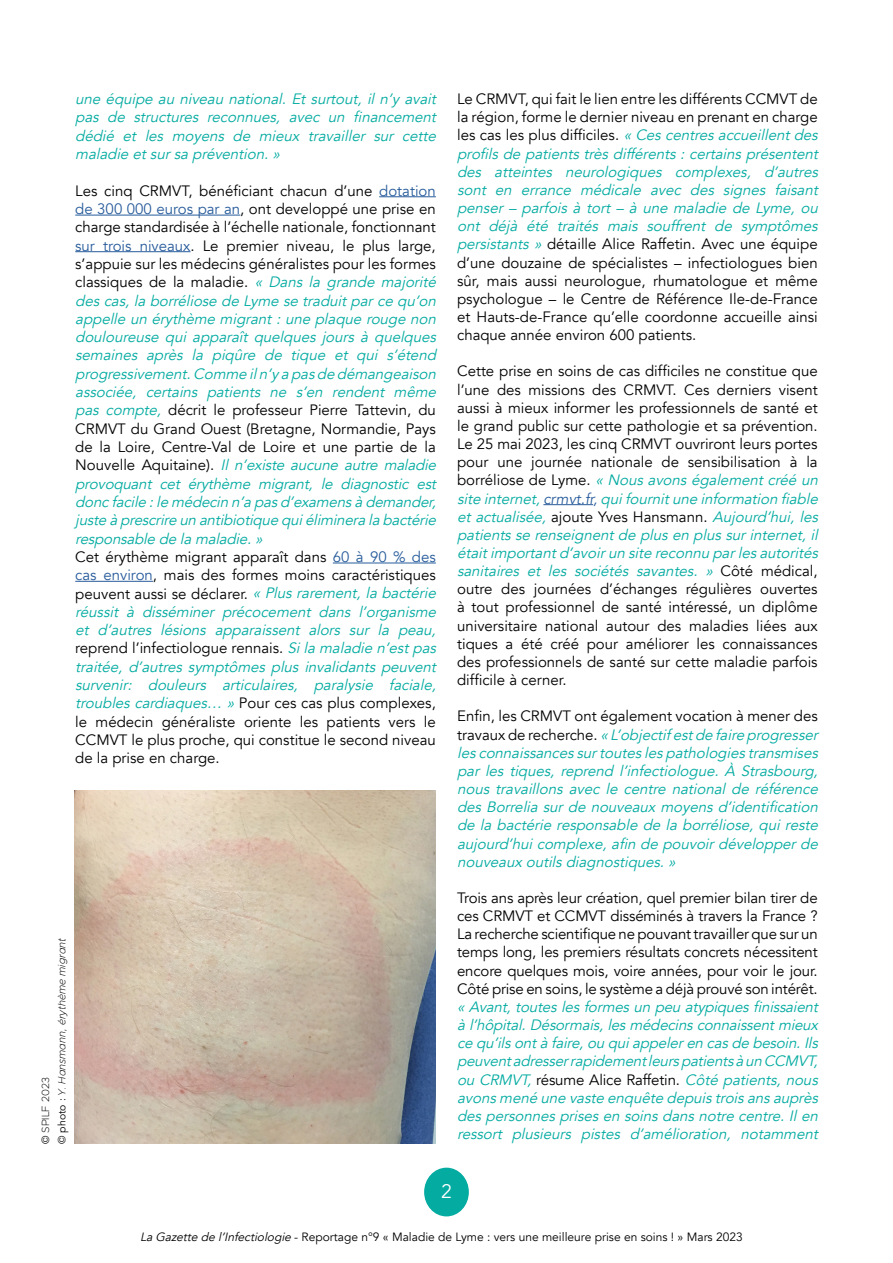
<style>
.page{position:relative;width:893px;height:1263px;background:#fff}
.page>*{position:absolute;margin:0;border:0;box-sizing:border-box;transform-origin:0 0}
.t1{font:19.5px "Avenir";color:#fff}
.t2{font:italic 15px/18.3px "Avenir";color:#03aba1;text-align:justify}
.t3{font:15px/18.1px "Avenir";color:#000}
.t4{font:12px "Avenir";color:#000}
.t5{font:italic 200 10.5px/16.4px "Metropolis";color:#000}
.s1{font-style:normal;color:#000}
.s2{font-style:normal;color:#275b9b}
.s3{font-family:"Avenir";font-weight:400;font-style:normal}
.s4{font-style:normal}
.s5{font-style:italic;color:#03aba1}
.s6{font-style:italic;color:#275b9b}
.s7{font-style:italic}
</style>
<div class="page">
<hr style="left:379px;top:196px;width:57px;height:1px;background:#275b9b">
<hr style="left:75px;top:215px;width:165px;height:1px;background:#275b9b">
<hr style="left:75px;top:251px;width:116px;height:1px;background:#275b9b">
<hr style="left:333px;top:563px;width:103px;height:1px;background:#275b9b">
<hr style="left:75px;top:581px;width:78px;height:1px;background:#275b9b">
<hr style="left:543px;top:504px;width:50px;height:1px;background:#275b9b">
<img style="left:75px;top:791px;width:361px;height:353px">
<div style="left:425px;top:1168px;width:43px;height:48px;background:#03aba1;border-radius:50%"></div>
<div style="left:424px;top:1168px;width:45px;height:48px;border:2px solid #03aba1;border-radius:50%"></div>
<p class="t2" style="left:75px;top:90px;width:366px">une équipe au niveau national. Et surtout, il n’y avait pas de structures reconnues, avec un financement dédié et les moyens de mieux travailler sur cette maladie etsursa prévention.»</p>
<p class="t2" style="left:75px;top:182px;width:366px;text-align:left"><span class="s1">Les cinq CRMVT, bénéficiant chacun d’une</span> <span class="s2">dotation de 300 000 euros par an</span><span class="s1">, ont developpé une prise en charge standardisée à l’échelle nationale, fonctionnant </span><span class="s2">sur trois niveaux</span><span class="s1">. Le premier niveau, le plus large, s’appuie sur les médecins généralistes pour les formes classiques de la maladie.</span> « Dans la grande majorité descas,la borréliose de Lyme se traduitparce qu’on appelle un érythème migrant:une plaque rouge non douloureuse qui apparaît quelques jours à quelques semaines après la piqûre de tique et qui s’étend progressivement.Comme iln’ya pasde démangeaison associée, certains patients ne s’en rendent même pas compte, <span class="s1">décrit le professeur Pierre Tattevin, du CRMVT du Grand Ouest (Bretagne, Normandie, Pays de la Loire, Centre-Val de Loire et une partie de la N o u ve l l e Aq u i ta i n e) .</span> Il n’existe aucune autre maladie provoquant cet érythème migrant, le diagnostic est doncfacile :le médecin n’a pasd’examensà demander, juste à prescrire un antibiotique quiéliminera la bactérie responsable de la maladie.»<br><span class="s1">Cet érythème migrant apparaît dans</span> <span class="s2">60 à 90 % des cas environ</span><span class="s1">, mais des formes moins caractéristiques p e u v e n t a u s s i s e d é c l a re r.</span> «Plusrarement,la bactérie réussit à disséminer précocement dans l’organisme et d’autres lésions apparaissent alors sur la peau, <span class="s1">reprend l’infectiologue rennais.</span> Sila maladie n’estpas traitée, d’autres symptômes plus invalidants peuvent survenir: douleurs articulaires, paralysie faciale, troublescardiaques… »<span class="s1">Pour ces cas plus complexes, le médecin généraliste oriente les patients vers le CCMVT le plus proche, qui constitue le second niveau de la prise en charge.</span></p>
<p class="t5" style="left:37px;top:1144px;width:207px;rotate:-90deg"><span class="s3">©</span> <span class="s4">SPILF 2023<br></span><span class="s3">© photo :</span> Y. Hansmann, érythème migrant</p>
<p class="t3" style="left:457px;top:90px;width:366px">Le CRMVT, qui fait le lien entre les différents CCMVT de la région, forme le dernier niveau en prenant en charge l e s c a s l e s p l u s d i ffi c i l e s . <span class="s5">«Cescentresaccueillentdes profils de patients très différents : certains présentent des atteintes neurologiques complexes, d’autres sont en errance médicale avec des signes faisant penser – parfois à tort – à une maladie de Lyme, ou ont déjà été traités mais souffrent de symptômes persistants »</span> détaille Alice Raffetin. Avec une équipe d’une douzaine de spécialistes – infectiologues bien sûr, mais aussi neurologue, rhumatologue et même psychologue – le Centre de Référence Ile-de-France et Hauts-de-France qu’elle coordonne accueille ainsi chaque année environ 600 patients.</p>
<p class="t3" style="left:457px;top:362px;width:366px">Cette prise en soins de cas difficiles ne constitue que l’une des missions des CRMVT. Ces derniers visent aussi à mieux informer les professionnels de santé et le grand public sur cette pathologie et sa prévention.<br>Le 25 mai 2023, les cinq CRMVT ouvriront leurs portes pour une journée nationale de sensibilisation à la b o r ré l i o s e d e Ly m e . <span class="s5">«Nousavonségalementcréé un site internet,</span><span class="s6">c rm vt . fr,</span> <span class="s5">quifournitune information fiable et actualisée,</span> aj o u t e Yv e s H a n s m a n n . <span class="s5">Aujourd’hui, les patientsse renseignentde plusen plussurinternet,il étaitimportantd’avoirun site reconnu parlesautorités sanitaires et les sociétés savantes. »</span> C ô t é m é d i c a l , outre des journées d’échanges régulières ouvertes à tout professionnel de santé intéressé, un diplôme universitaire national autour des maladies liées aux tiques a été créé pour améliorer les connaissances des professionnels de santé sur cette maladie parfois difficile à cerner.</p>
<p class="t2" style="left:457px;top:707px;width:366px;text-align:left"><span class="s1">Enfin, les CRMVT ont également vocation à mener des t ra v a u x d e re c h e rc h e .</span> «L’objectif estde faire progresser lesconnaissancessurtouteslespathologiestransmises par les tiques, reprend l’infectiologue. À Strasbourg, nous travaillons avec le centre national de référence des Borrelia sur de nouveaux moyens d’identification de la bactérie responsable de la borréliose, qui reste aujourd’huicomplexe,afin de pouvoirdévelopperde nouveauxoutilsdiagnostiques.»</p>
<p class="t3" style="left:457px;top:889px;width:362px;text-align:justify">Trois ans après leur création, quel premier bilan tirer de ces CRMVT et CCMVT disséminés à travers la France ?<br>La recherche scientifique ne pouvant travailler que sur un temps long, les premiers résultats concrets nécessitent encore quelques mois, voire années, pour voir le jour.<br>Côté prise en soins, le système a déjà prouvé son intérêt.</p>
<p class="t2" style="left:457px;top:998px;width:366px">«Avant,touteslesformesun peu atypiquesfinissaient à l’hôpital.Désormais,lesmédecinsconnaissentmieux ce qu’ilsontà faire,ou quiappeleren casde besoin.Ils peuventadresserrapidementleurspatientsà un CCMVT, ou CRMVT, <span class="s1">ré s u m e A l i c e R a ffe t i n .</span> Côté patients, nous avonsmené une vaste enquête depuistroisansauprès despersonnesprisesen soinsdansnotre centre.Ilen ressort plusieurs pistes d’amélioration, notamment</p>
<h1 class="t1" style="left:441px;top:1180px;width:12px">2</h1>
<p class="t4" style="left:140px;top:1229px;width:604px"><span class="s7">La Gazette de l’Infectiologie</span> - Reportage n°9 « Maladie de Lyme : vers une meilleure prise en soins ! » Mars 2023</p>
</div>
